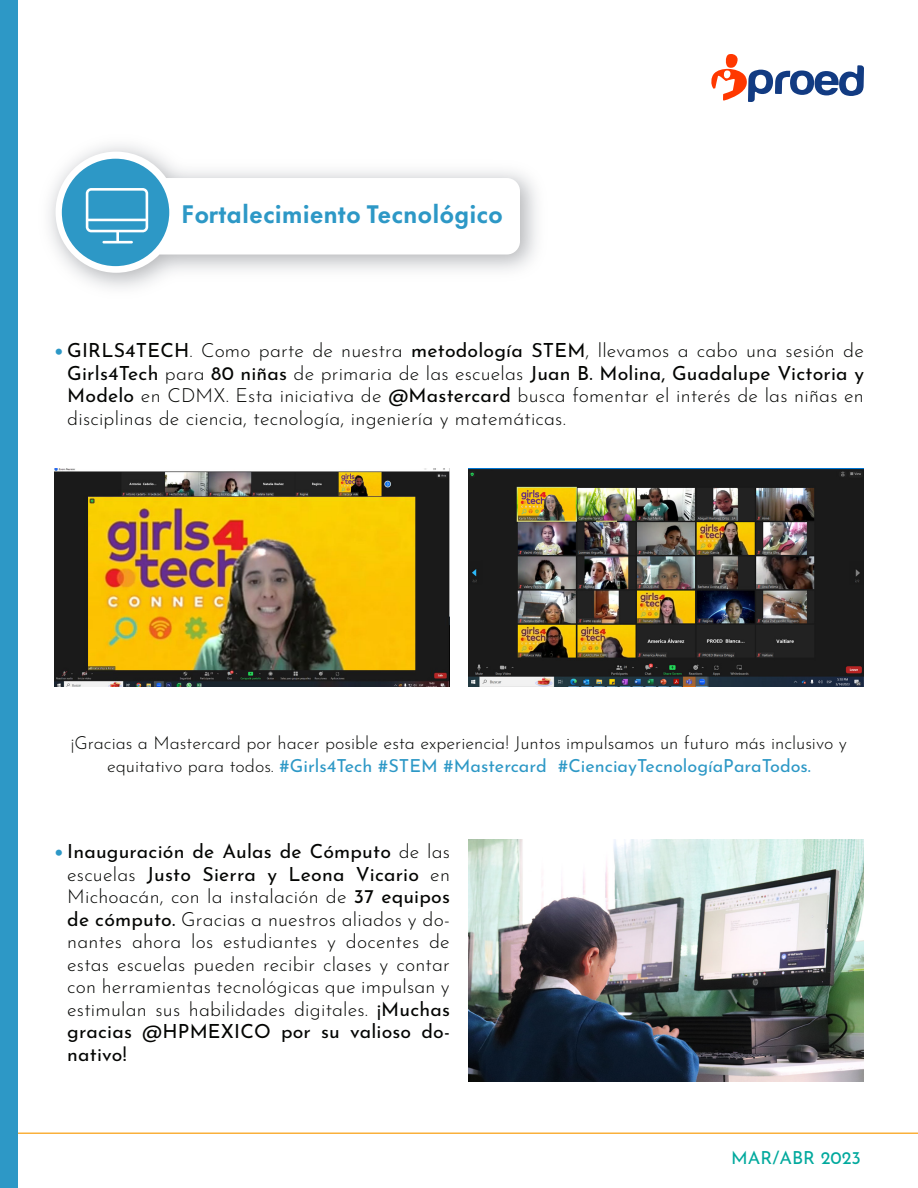
<style>
.page{position:relative;width:918px;height:1188px;background:#fff}
.page>*{position:absolute;margin:0;border:0;box-sizing:border-box;transform-origin:0 0}
.t1{font:700 23.55px "Futura Now Text";color:#2d98c6}
.t2{font:100 19.5px/22.5px "Josefin Sans";letter-spacing:.01em;color:#040503;text-align:justify}
.t3{font:100 18px/22.5px "Josefin Sans";color:#040503;text-align:center}
.t4{font:18px "Josefin Sans";color:#00a99d}
.s1{font-family:"Laca";font-weight:400;font-size:25.5px;color:#2d98c6}
.s2{font-weight:400}
.s3{font-weight:400;color:#2d98c6}
</style>
<div class="page">
<hr style="left:0;top:1132px;width:918px;height:2px;background:#fab03b">
<div style="left:0;top:0;width:18px;height:1188px;background:#2d98c6"></div>
<svg style="left:56px;top:152px;width:464px;height:121px"></svg>
<div style="left:62px;top:159px;width:107px;height:107px;background:#2d98c6;border-radius:50%"></div>
<svg style="left:86px;top:188px;width:62px;height:55px"></svg>
<svg style="left:711px;top:54px;width:153px;height:48px"></svg>
<img style="left:54px;top:469px;width:396px;height:218px">
<img style="left:468px;top:469px;width:396px;height:218px">
<img style="left:468px;top:839px;width:396px;height:242px">
<p class="t1" style="left:181px;top:194px;width:323px">Fortalecimiento Tecnológico</p>
<p class="t2" style="left:67px;top:337px;width:798px;text-indent:-13px"><span class="s1">•</span> <span class="s2">GIRLS4TECH</span>. Como parte de nuestra <span class="s2">metodología STEM</span>, llevamos a cabo una sesión de <span class="s2">Girls4Tech</span> para <span class="s2">80 niñas</span> de primaria de las escuelas <span class="s2">Juan B. Molina, Guadalupe Victoria y Modelo</span> en CDMX. Esta iniciativa de <span class="s2">@Mastercard</span> busca fomentar el interés de las niñas en disciplinas de ciencia, tecnología, ingeniería y matemáticas.</p>
<p class="t3" style="left:71px;top:730px;width:778px">¡Gracias a Mastercard por hacer posible esta experiencia! Juntos impulsamos un futuro más inclusivo y equitativo para todos. <span class="s3">#Girls4Tech #STEM #Mastercard #CienciayTecnologíaParaTodos.</span></p>
<p class="t2" style="left:67px;top:839px;width:384px;text-indent:-13px"><span class="s1">•</span> <span class="s2">Inauguración de Aulas de Cómputo</span> de las escuelas <span class="s2">Justo Sierra y Leona Vicario</span> en Michoacán, con la instalación de <span class="s2">37 equipos de cómputo.</span> Gracias a nuestros aliados y do&shy;nantes ahora los estudiantes y docentes de estas escuelas pueden recibir clases y contar con herramientas tecnológicas que impulsan y estimulan sus habilidades digitales. <span class="s2">¡Muchas gracias @HPMEXICO por su valioso do&shy;nativo!</span></p>
<p class="t4" style="left:731px;top:1143px;width:131px">MAR/ABR 2023</p>
</div>
